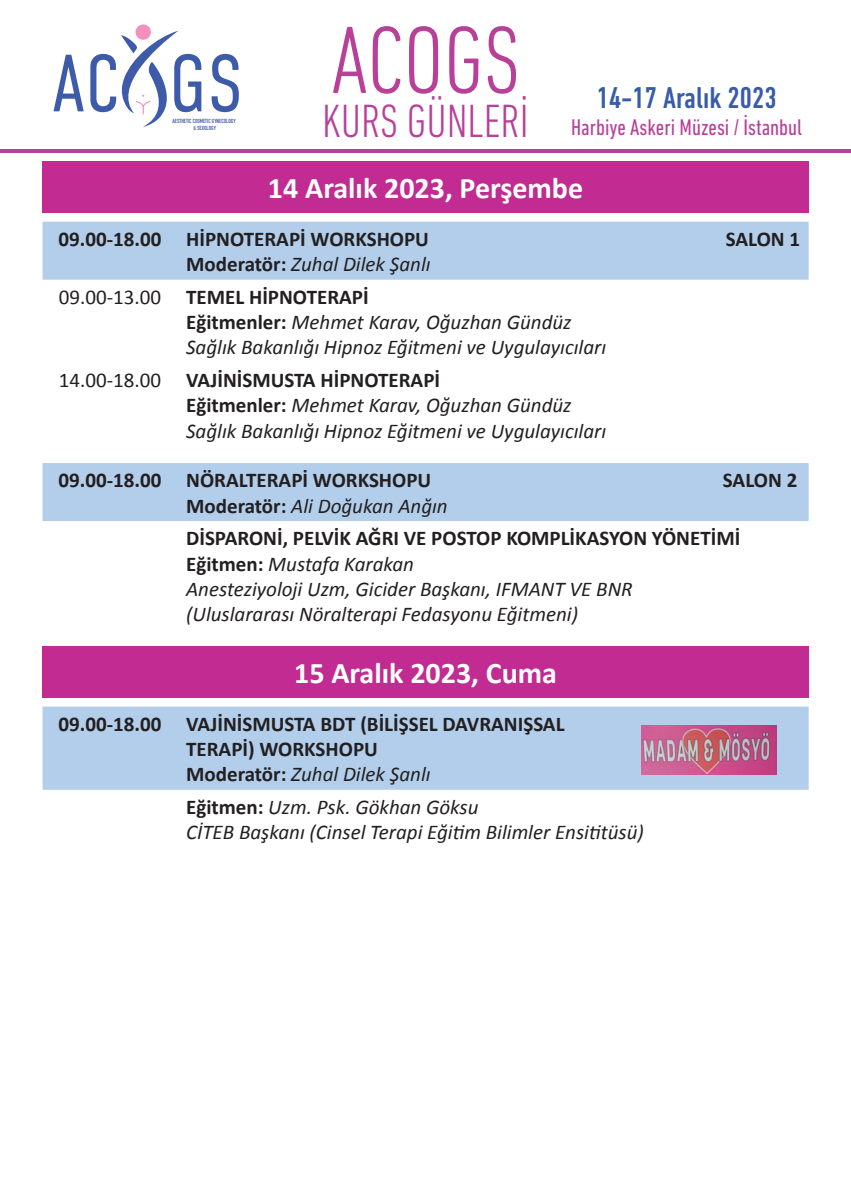
<style>
.page{position:relative;width:851px;height:1191px;background:#fff}
.page>*{position:absolute;margin:0;border:0;box-sizing:border-box;transform-origin:0 0}
.t1{font:300 condensed 97.2px "DIN Next LT Pro";color:#b84098}
.t2{font:300 condensed 47.4px "DIN Next LT Pro";color:#b84098}
.t3{font:500 condensed 30.6px "DIN Next LT Pro";color:#395caa}
.t4{font:700 30px "Calibri";color:#fff}
.t5{font:condensed 23.1px "DIN Next LT Pro";color:#b84098}
.t6{font:italic 21px/25.2px "Calibri";color:#231f20}
.t7{font:700 21px/25.2px "Calibri";color:#231f20}
.t8{font:700 5.7px/6.9px "DIN Condensed";color:#3d5ba9;text-align:center}
.s1{font-weight:400;font-style:italic}
.s2{font-style:normal}
.s3{font-weight:700;font-style:normal}
</style>
<div class="page">
<hr style="left:0;top:149px;width:850px;height:3px;background:#b84098">
<svg style="left:53px;top:55px;width:31px;height:56px"></svg>
<svg style="left:211px;top:54px;width:28px;height:58px"></svg>
<svg style="left:135px;top:24px;width:17px;height:16px"></svg>
<svg style="left:90px;top:31px;width:111px;height:96px"></svg>
<div style="left:43px;top:162px;width:765px;height:51px;background:#c12b92"></div>
<svg style="left:43px;top:222px;width:765px;height:299px"></svg>
<div style="left:43px;top:646px;width:765px;height:51px;background:#c12b92"></div>
<div style="left:43px;top:706px;width:765px;height:83px;background:#b2ceeb"></div>
<img style="left:641px;top:725px;width:135px;height:49px">
<p class="t8" style="left:172px;top:118px;width:65px">AESTHETIC COSMETIC GYNECOLOGY &amp; SEXOLOGY</p>
<h1 class="t1" style="left:330px;top:5px;width:191px">ACOGS</h1>
<h2 class="t2" style="left:322px;top:94px;width:208px">KURS GÜNLERİ</h2>
<h3 class="t3" style="left:596px;top:80px;width:181px">14-17 Aralık 2023</h3>
<p class="t5" style="left:571px;top:114px;width:233px">Harbiye Askeri Müzesi / İstanbul</p>
<h3 class="t4" style="left:268px;top:169px;width:316px">14 Aralık 2023, Perşembe</h3>
<p class="t7" style="left:59px;top:226px;width:373px;text-align:right">09.00-18.00 HİPNOTERAPİ WORKSHOPU<br>Moderatör: <span class="s1">Zuhal Dilek Şanlı</span></p>
<p class="t7" style="left:725px;top:226px;width:76px">SALON 1</p>
<p class="t6" style="left:186px;top:283px;width:421px;text-indent:-127px"><span class="s2">09.00-13.00</span> <span class="s3">TEMEL HİPNOTERAPİ<br>Eğitmenler:</span> Mehmet Karav, Oğuzhan Gündüz<br>Sağlık Bakanlığı Hipnoz Eğitmeni ve Uygulayıcıları</p>
<p class="t6" style="left:186px;top:367px;width:421px;text-indent:-127px"><span class="s2">14.00-18.00</span> <span class="s3">VAJİNİSMUSTA HİPNOTERAPİ<br>Eğitmenler:</span> Mehmet Karav, Oğuzhan Gündüz<br>Sağlık Bakanlığı Hipnoz Eğitmeni ve Uygulayıcıları</p>
<p class="t7" style="left:59px;top:468px;width:374px">09.00-18.00 NÖRALTERAPİ WORKSHOPU</p>
<p class="t7" style="left:722px;top:468px;width:76px">SALON 2</p>
<p class="t7" style="left:186px;top:489px;width:555px;line-height:32.7px">Moderatör: <span class="s1">Ali Doğukan Anğın<br></span>DİSPARONİ, PELVİK AĞRI VE POSTOP KOMPLİKASYON YÖNETİMİ</p>
<p class="t6" style="left:186px;top:550px;width:448px"><span class="s3">Eğitmen:</span> Mustafa Karakan<br>Anesteziyoloji Uzm, Gicider Başkanı, IFMANT VE BNR (Uluslararası Nöralterapi Fedasyonu Eğitmeni)</p>
<h3 class="t4" style="left:294px;top:654px;width:264px">15 Aralık 2023, Cuma</h3>
<p class="t7" style="left:186px;top:711px;width:380px;text-indent:-127px">09.00-18.00 VAJİNİSMUSTA BDT (BİLİŞSEL DAVRANIŞSAL<br>TERAPİ) WORKSHOPU<br>Moderatör: <span class="s1">Zuhal Dilek Şanlı</span></p>
<p class="t6" style="left:186px;top:793px;width:459px"><span class="s3">Eğitmen:</span> Uzm. Psk. Gökhan Göksu<br>CİTEB Başkanı (Cinsel Terapi Eğitim Bilimler Ensititüsü)</p>
</div>
